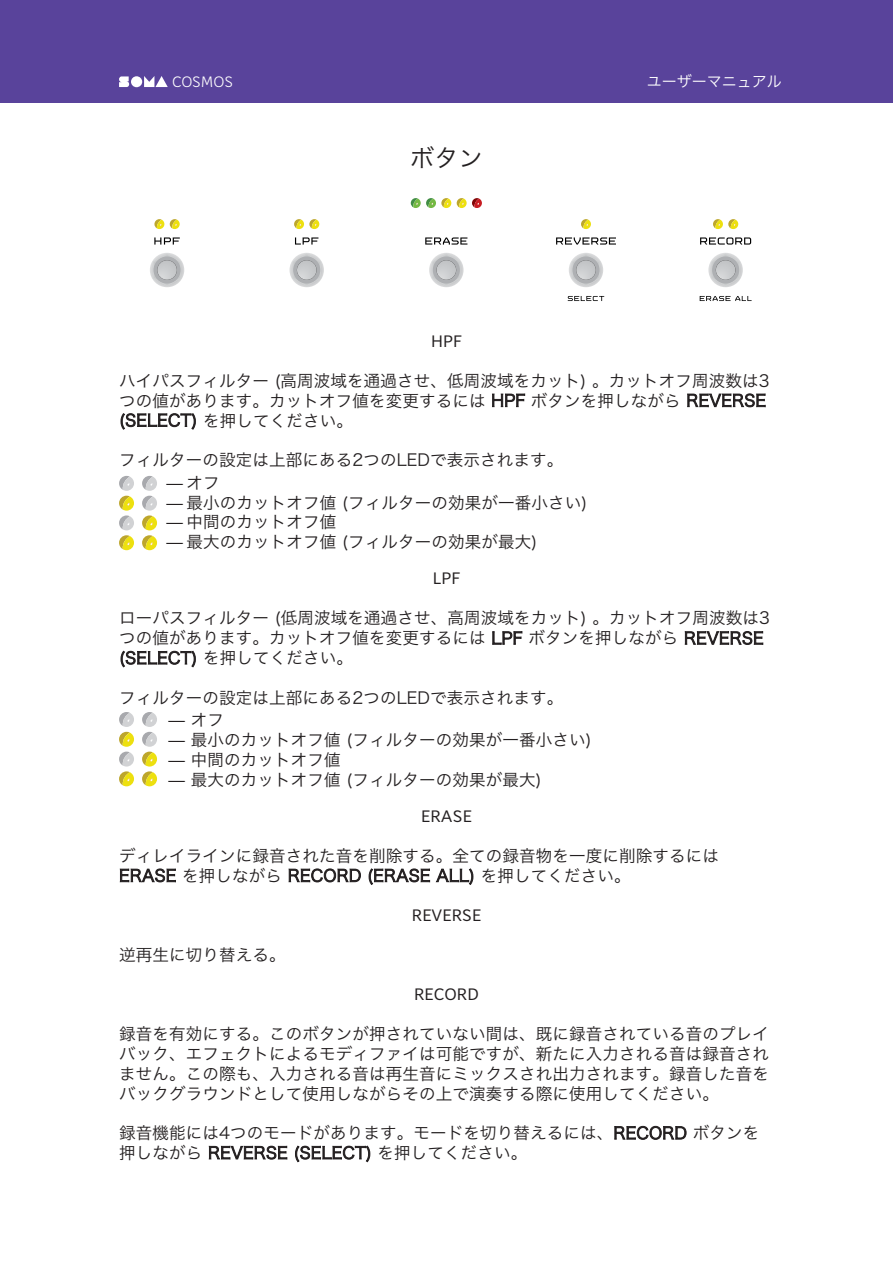
<style>
.page{position:relative;width:893px;height:1263px;background:#fff}
.page>*{position:absolute;margin:0;border:0;box-sizing:border-box;transform-origin:0 0}
.zagl{font:24px "Hira Kaku Pro W3";color:#231f20}
.text{font:16.5px/19.8px "Hira Kaku Pro W3";letter-spacing:.01em;color:#231f20}
.text-2{font:16.5px "Mediator";letter-spacing:.01em;color:#231f20}
.t1{font:15px "Hira Kaku Pro W3";color:#fff}
.t2{font:300 15px "Mediator";letter-spacing:-.01em;color:#fff}
</style>
<div class="page">
<div style="left:0;top:0;width:893px;height:103px;background:#59439b"></div>
<svg style="left:144px;top:76px;width:24px;height:11px"></svg>
<svg style="left:119px;top:76px;width:10px;height:11px"></svg>
<div style="left:131px;top:76px;width:11px;height:11px;background:#fff;border-radius:50%"></div>
<svg style="left:142px;top:476px;width:15px;height:74px"></svg>
<svg style="left:119px;top:476px;width:15px;height:74px"></svg>
<svg style="left:142px;top:712px;width:15px;height:74px"></svg>
<svg style="left:119px;top:712px;width:15px;height:74px"></svg>
<svg style="left:154px;top:237px;width:26px;height:8px"></svg>
<svg style="left:295px;top:237px;width:23px;height:8px"></svg>
<svg style="left:425px;top:237px;width:42px;height:8px"></svg>
<svg style="left:556px;top:237px;width:60px;height:8px"></svg>
<svg style="left:700px;top:237px;width:51px;height:8px"></svg>
<svg style="left:700px;top:296px;width:52px;height:5px"></svg>
<svg style="left:568px;top:296px;width:36px;height:5px"></svg>
<svg style="left:170px;top:219px;width:10px;height:10px"></svg>
<svg style="left:581px;top:219px;width:10px;height:10px"></svg>
<svg style="left:154px;top:219px;width:10px;height:10px"></svg>
<svg style="left:457px;top:198px;width:25px;height:10px"></svg>
<svg style="left:294px;top:219px;width:25px;height:10px"></svg>
<svg style="left:713px;top:219px;width:25px;height:10px"></svg>
<svg style="left:411px;top:198px;width:40px;height:10px"></svg>
<svg style="left:150px;top:253px;width:34px;height:34px"></svg>
<svg style="left:153px;top:254px;width:28px;height:32px"></svg>
<div style="left:154px;top:256px;width:27px;height:28px;background:#aeb0b3;border-radius:50%"></div>
<svg style="left:157px;top:260px;width:20px;height:20px"></svg>
<svg style="left:289px;top:253px;width:35px;height:34px"></svg>
<svg style="left:293px;top:254px;width:28px;height:32px"></svg>
<div style="left:293px;top:256px;width:27px;height:28px;background:#aeb0b3;border-radius:50%"></div>
<svg style="left:297px;top:260px;width:19px;height:20px"></svg>
<svg style="left:429px;top:253px;width:35px;height:34px"></svg>
<svg style="left:432px;top:254px;width:28px;height:32px"></svg>
<div style="left:433px;top:256px;width:27px;height:28px;background:#aeb0b3;border-radius:50%"></div>
<svg style="left:437px;top:260px;width:19px;height:20px"></svg>
<div style="left:569px;top:253px;width:34px;height:34px;background:#d1d2d4;border-radius:17px"></div>
<svg style="left:572px;top:254px;width:28px;height:32px"></svg>
<div style="left:572px;top:256px;width:27px;height:28px;background:#aeb0b3;border-radius:50%"></div>
<svg style="left:576px;top:260px;width:20px;height:20px"></svg>
<svg style="left:708px;top:253px;width:35px;height:34px"></svg>
<svg style="left:712px;top:254px;width:28px;height:32px"></svg>
<div style="left:712px;top:256px;width:27px;height:28px;background:#aeb0b3;border-radius:50%"></div>
<svg style="left:716px;top:260px;width:19px;height:20px"></svg>
<p class="t2" style="left:172px;top:72px;width:62px">COSMOS</p>
<p class="t1" style="left:647px;top:68px;width:137px">ユーザーマニュアル</p>
<p class="zagl" style="left:410px;top:137px;width:74px">ボタン</p>
<p class="text-2" style="left:431px;top:331px;width:32px">HPF</p>
<p class="text" style="left:119px;top:369px;width:652px">ハイパスフィルター (高周波域を通過させ、低周波域をカット) 。カットオフ周波数は3つの値があります。カットオフ値を変更するには HPF ボタンを押しながら REVERSE (SELECT) を押してください。</p>
<p class="text" style="left:119px;top:449px;width:446px">フィルターの設定は上部にある2つのLEDで表示されます。</p>
<p class="text" style="left:166px;top:471px;width:55px">—オフ</p>
<p class="text" style="left:166px;top:491px;width:423px">— 最小のカットオフ値 (フィルターの効果が一番小さい)</p>
<p class="text" style="left:166px;top:511px;width:171px">— 中間のカットオフ値</p>
<p class="text" style="left:166px;top:531px;width:373px">— 最大のカットオフ値 (フィルターの効果が最大)</p>
<p class="text-2" style="left:433px;top:568px;width:29px">LPF</p>
<p class="text" style="left:119px;top:607px;width:652px">ローパスフィルター (低周波域を通過させ、高周波域をカット) 。カットオフ周波数は3つの値があります。カットオフ値を変更するには LPF ボタンを押しながら REVERSE (SELECT) を押してください。</p>
<p class="text" style="left:119px;top:687px;width:446px">フィルターの設定は上部にある2つのLEDで表示されます。</p>
<p class="text" style="left:169px;top:709px;width:57px">— オフ</p>
<p class="text" style="left:169px;top:729px;width:425px">— 最小のカットオフ値 (フィルターの効果が一番小さい)</p>
<p class="text" style="left:169px;top:749px;width:174px">— 中間のカットオフ値</p>
<p class="text" style="left:169px;top:768px;width:375px">— 最大のカットオフ値 (フィルターの効果が最大)</p>
<p class="text-2" style="left:421px;top:806px;width:52px">ERASE</p>
<p class="text" style="left:119px;top:845px;width:601px">ディレイラインに録音された音を削除する。全ての録音物を一度に削除するには<br>ERASE を押しながら RECORD (ERASE ALL) を押してください。</p>
<p class="text-2" style="left:412px;top:905px;width:71px">REVERSE</p>
<p class="text" style="left:119px;top:944px;width:168px">逆再生に切り替える。</p>
<p class="text-2" style="left:414px;top:984px;width:66px">RECORD</p>
<p class="text" style="left:119px;top:1023px;width:651px;text-align:justify">録音を有効にする。このボタンが押されていない間は、既に録音されている音のプレイバック、エフェクトによるモディファイは可能ですが、新たに入力される音は録音されません。この際も、入力される音は再生音にミックスされ出力されます。録音した音をバックグラウンドとして使用しながらその上で演奏する際に使用してください。</p>
<p class="text" style="left:119px;top:1122px;width:642px">録音機能には4つのモードがあります。モードを切り替えるには、RECORD ボタンを押しながら REVERSE (SELECT) を押してください。</p>
</div>
